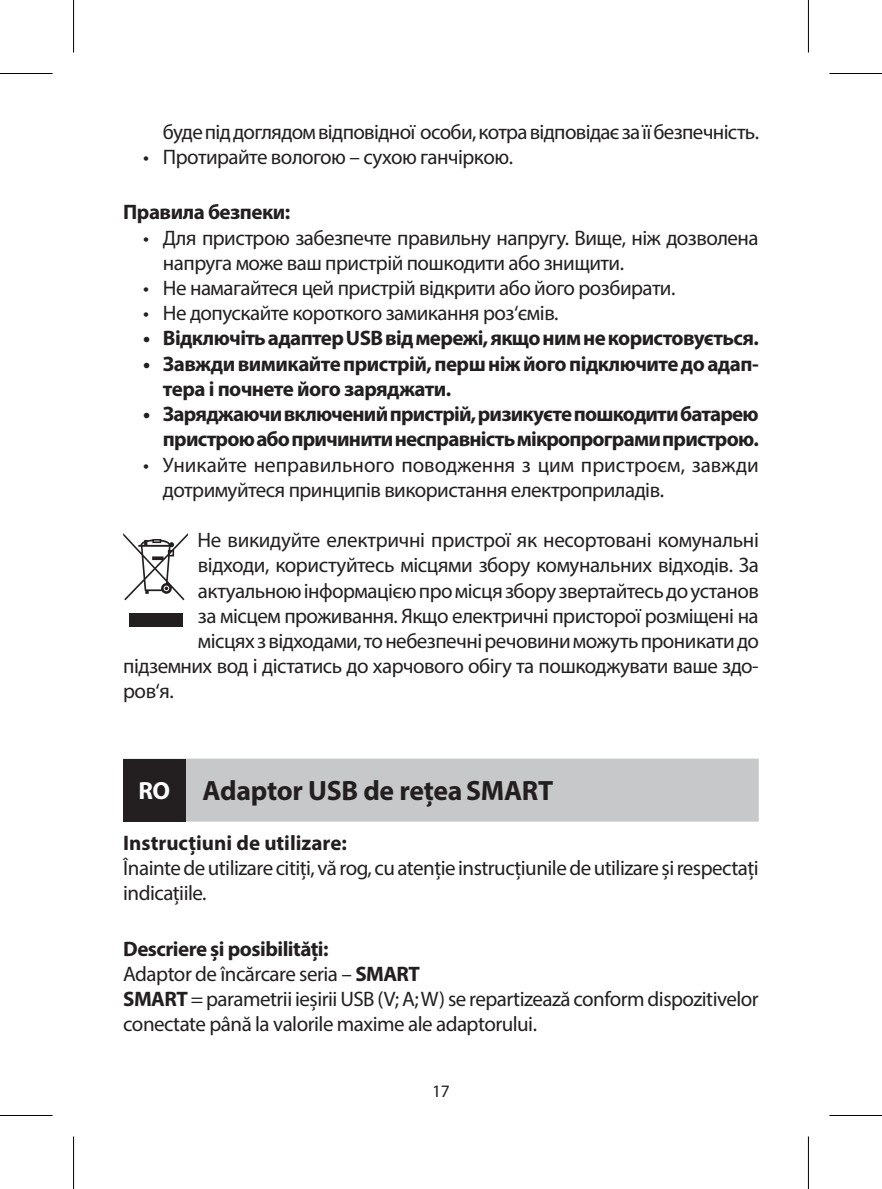
<style>
.page{position:relative;width:882px;height:1189px;background:#fff}
.page>*{position:absolute;margin:0;border:0;box-sizing:border-box;transform-origin:0 0}
.t1{font:700 28px "Myriad Pro";letter-spacing:-.01em;color:#231f20}
.t2{font:21px/25.2px "Myriad Pro";letter-spacing:-.025em;color:#231f20}
.t3{font:700 21px/25.2px "Myriad Pro";letter-spacing:-.03em;color:#231f20}
.t4{font:700 21px "Myriad Pro";color:#231f20}
.t5{font:17.5px "Myriad Pro";color:#231f20}
.s1{font-size:24.85px;color:#fff}
.s2{font-weight:700}
</style>
<div class="page">
<div style="left:123px;top:758px;width:635px;height:63px;background:#c7c8ca"></div>
<svg style="left:123px;top:533px;width:65px;height:67px"></svg>
<div style="left:129px;top:614px;width:53px;height:13px;background:#231f20"></div>
<div style="left:123px;top:759px;width:62px;height:62px;background:#231f20"></div>
<div style="left:71px;top:0;width:5px;height:53px;background:#f6f6f6"></div>
<div style="left:71px;top:1136px;width:5px;height:53px;background:#f6f6f6"></div>
<svg style="left:808px;top:0;width:1px;height:53px"></svg>
<svg style="left:808px;top:1136px;width:1px;height:53px"></svg>
<hr style="left:0;top:73px;width:52px;height:1px;background:#000">
<hr style="left:829px;top:73px;width:52px;height:1px;background:#000">
<hr style="left:0;top:1115px;width:52px;height:1px;background:#000">
<hr style="left:829px;top:1115px;width:52px;height:1px;background:#000">
<hr style="left:73px;top:0;width:1px;height:53px;background:#000">
<hr style="left:73px;top:1136px;width:1px;height:53px;background:#000">
<hr style="left:807px;top:0;width:1px;height:53px;background:#000">
<hr style="left:807px;top:1136px;width:1px;height:53px;background:#000">
<p class="t2" style="left:163px;top:119px;width:597px">буде під доглядом відповідної особи, котра відповідає за її безпечність.</p>
<p class="t2" style="left:143px;top:144px;width:371px">• Протирайте вологою – сухою ганчіркою.</p>
<p class="t3" style="left:123px;top:199px;width:168px">Правила безпеки:</p>
<p class="t2" style="left:163px;top:225px;width:597px;text-indent:-20px">• Для пристрою забезпечте правильну напругу. Вище, ніж дозволена напруга може ваш пристрій пошкодити або знищити.</p>
<p class="t2" style="left:143px;top:275px;width:533px">• Не намагайтеся цей пристрій відкрити або його розбирати.</p>
<p class="t2" style="left:143px;top:300px;width:417px">• Не допускайте короткого замикання роз‘ємів.</p>
<p class="t3" style="left:143px;top:325px;width:617px">• Відключіть адаптер USB від мережі, якщо ним не користовується.</p>
<p class="t3" style="left:163px;top:350px;width:597px;text-indent:-20px">• Завжди вимикайте пристрій, перш ніж його підключите до адап&shy;тера і почнете його заряджати.</p>
<p class="t3" style="left:143px;top:401px;width:617px;text-align:right">• Заряджаючи включений пристрій, ризикуєте пошкодити батарею пристрою або причинити несправність мікропрограми пристрою.</p>
<p class="t2" style="left:163px;top:451px;width:597px;text-indent:-20px">• Уникайте неправильного поводження з цим пристроєм, завжди дотримуйтеся принципів використання електроприладів.</p>
<p class="t2" style="left:197px;top:527px;width:562px">Не викидуйте електричні пристрої як несортовані комунальні</p>
<p class="t2" style="left:198px;top:552px;width:562px">відходи, користуйтесь місцями збору комунальних відходів. За</p>
<p class="t2" style="left:198px;top:577px;width:562px">актуальною інформацією про місця збору звертайтесь до установ</p>
<p class="t2" style="left:198px;top:603px;width:562px">за місцем проживання. Якщо електричні присторої розміщені на</p>
<p class="t2" style="left:198px;top:628px;width:562px">місцях з відходами, то небезпечні речовини можуть проникати до</p>
<p class="t2" style="left:123px;top:653px;width:636px">підземних вод і дістатись до харчового обігу та пошкоджувати ваше здо-</p>
<p class="t2" style="left:123px;top:678px;width:52px">ров‘я.</p>
<h1 class="t1" style="left:138px;top:772px;width:416px"><span class="s1">RO</span> Adaptor USB de rețeaSMART</h1>
<p class="t4" style="left:123px;top:829px;width:225px">Instrucțiuni de utilizare:</p>
<p class="t2" style="left:123px;top:855px;width:636px">Înainte de utilizare citiți, vă rog, cu atenție instrucțiunile de utilizare și respectați indicațiile.</p>
<p class="t2" style="left:123px;top:935px;width:637px"><span class="s2">Descriere și posibilități:<br></span>Adaptor de încărcare seria – <span class="s2">SMART<br>SMART</span> = parametrii ieșirii USB (V; A; W) se repartizează conform dispozitivelor conectate până la valorile maxime ale adaptorului.</p>
<p class="t5" style="left:432px;top:1080px;width:19px">17</p>
</div>
